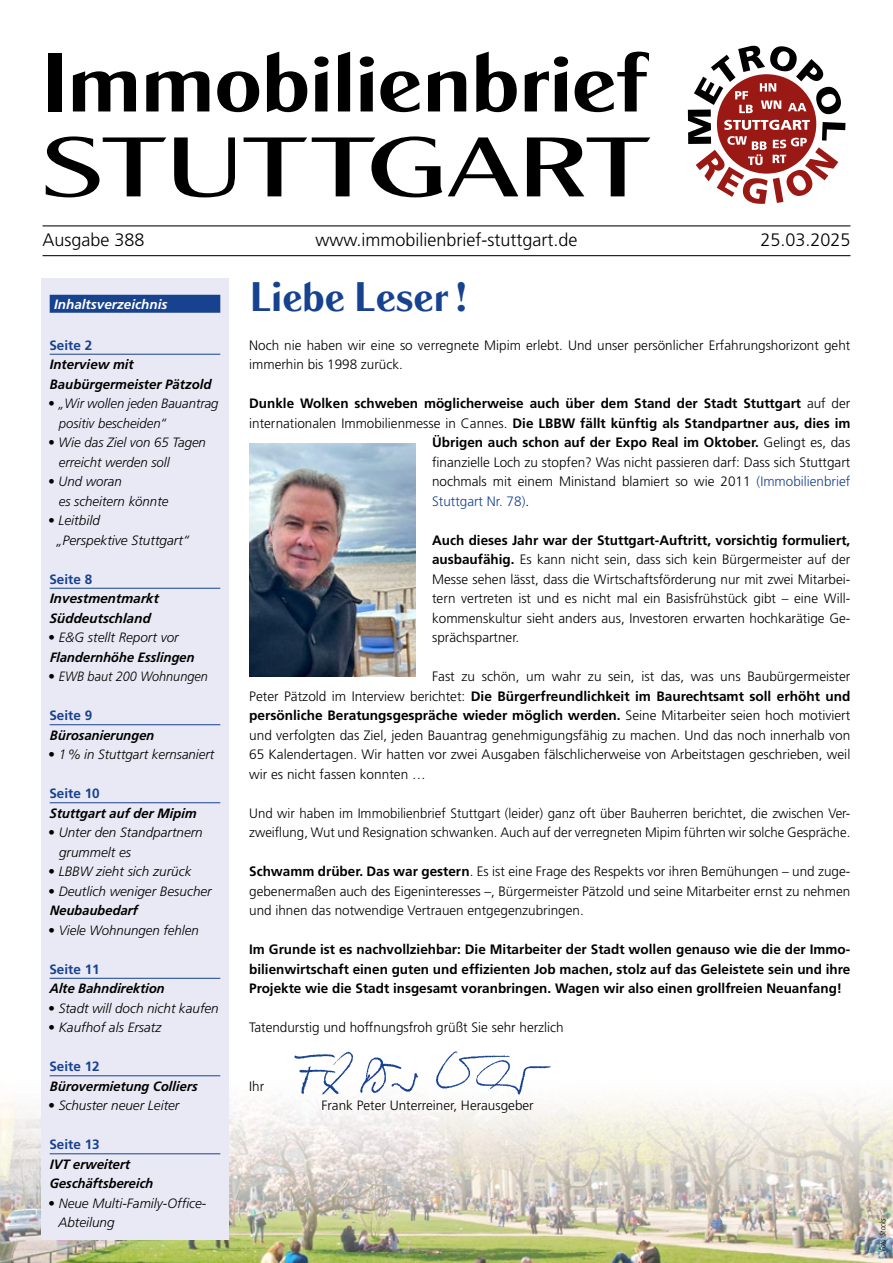
<style>
.page{position:relative;width:893px;height:1263px;background:#fff}
.page>*{position:absolute;margin:0;border:0;box-sizing:border-box;transform-origin:0 0}
.t1{font:36px "LTC Globe Gothic";color:#17428f}
.t2{font:300 18px "Frutiger LT Std";color:#000}
.t3{font:300 13.65px/19.5px "Frutiger LT Std";color:#000;text-align:justify}
.t4{font:700 13.65px/19.5px "Frutiger LT Std";color:#000;text-align:justify}
.t5{font:300 13.65px "Frutiger LT Std";color:#17428f}
.t6{font:italic 300 13.5px/19.5px "Frutiger LT Std";color:#000}
.t7{font:italic 700 13.5px/19.5px "Frutiger LT Std";color:#000;scale:.96 1}
.t8{font:italic 700 13.5px/19.5px "Frutiger LT Std";color:#000}
.t9{font:700 13.5px "Frutiger LT Std";color:#17428f}
.t10{font:300 13.5px "Frutiger LT Std";color:#000}
.t11{font:italic 700 13.5px "Frutiger LT Std";color:#fff}
.t12{font:italic 300 7.95px "Frutiger LT Std";color:#000;scale:.8 1}
.s1{font-weight:300}
.s2{color:#17428f}
.s3{color:#000}
.s4{font-weight:700}
</style>
<div class="page">
<img style="left:0;top:1098px;width:893px;height:165px">
<hr style="left:43px;top:225px;width:807px;height:1px;background:#000">
<hr style="left:43px;top:255px;width:807px;height:1px;background:#000">
<div style="left:41px;top:278px;width:188px;height:961px;background:#e9e9f5"></div>
<div style="left:50px;top:295px;width:170px;height:18px;background:#17428f"></div>
<hr style="left:50px;top:354px;width:170px;height:1px;background:#17428f">
<hr style="left:50px;top:588px;width:170px;height:1px;background:#17428f">
<hr style="left:50px;top:724px;width:170px;height:1px;background:#17428f">
<hr style="left:50px;top:802px;width:170px;height:1px;background:#17428f">
<hr style="left:50px;top:978px;width:170px;height:1px;background:#17428f">
<hr style="left:50px;top:1075px;width:170px;height:1px;background:#17428f">
<hr style="left:50px;top:1153px;width:170px;height:1px;background:#17428f">
<img style="left:294px;top:1051px;width:257px;height:44px">
<div style="left:48px;top:53px;width:14px;height:58px;background:#000"></div>
<svg style="left:73px;top:71px;width:63px;height:40px"></svg>
<svg style="left:146px;top:71px;width:63px;height:40px"></svg>
<svg style="left:217px;top:71px;width:42px;height:41px"></svg>
<svg style="left:267px;top:52px;width:40px;height:60px"></svg>
<svg style="left:314px;top:56px;width:15px;height:55px"></svg>
<svg style="left:338px;top:52px;width:12px;height:59px"></svg>
<svg style="left:360px;top:56px;width:14px;height:55px"></svg>
<svg style="left:380px;top:71px;width:40px;height:41px"></svg>
<svg style="left:428px;top:71px;width:38px;height:40px"></svg>
<svg style="left:476px;top:52px;width:41px;height:60px"></svg>
<svg style="left:525px;top:56px;width:43px;height:55px"></svg>
<svg style="left:575px;top:52px;width:74px;height:60px"></svg>
<svg style="left:46px;top:136px;width:120px;height:61px"></svg>
<svg style="left:174px;top:137px;width:61px;height:60px"></svg>
<svg style="left:244px;top:136px;width:198px;height:61px"></svg>
<svg style="left:448px;top:137px;width:70px;height:59px"></svg>
<svg style="left:527px;top:137px;width:123px;height:59px"></svg>
<svg style="left:688px;top:46px;width:157px;height:158px"></svg>
<img style="left:249px;top:444px;width:166px;height:232px">
<h2 class="t2" style="left:42px;top:230px;width:104px">Ausgabe 388</h2>
<h2 class="t2" style="left:315px;top:230px;width:264px">www.immobilienbrief-stuttgart.de</h2>
<h2 class="t2" style="left:760px;top:230px;width:92px">25.03.2025</h2>
<p class="t11" style="left:54px;top:296px;width:115px">Inhaltsverzeichnis</p>
<p class="t9" style="left:49px;top:337px;width:44px">Seite 2</p>
<p class="t8" style="left:50px;top:355px;width:163px">Interview mit<br>Baubürgermeister Pätzold</p>
<p class="t6" style="left:59px;top:394px;width:161px;text-indent:-11px">• „Wir wollen jeden Bauantrag positiv bescheiden“</p>
<p class="t6" style="left:59px;top:433px;width:149px;text-indent:-11px">• Wie das Ziel von 65 Tagen erreicht werden soll</p>
<p class="t6" style="left:59px;top:472px;width:111px;text-indent:-11px">• Und woran<br>es scheitern könnte</p>
<p class="t6" style="left:57px;top:511px;width:134px;text-indent:-8px">• Leitbild<br>„Perspektive Stuttgart“</p>
<p class="t9" style="left:49px;top:571px;width:44px">Seite 8</p>
<p class="t8" style="left:49px;top:589px;width:111px">Investmentmarkt<br>Süddeutschland</p>
<p class="t6" style="left:48px;top:628px;width:132px">• E&amp;G stellt Report vor</p>
<p class="t7" style="left:50px;top:647px;width:153px">Flandernhöhe Esslingen</p>
<p class="t6" style="left:48px;top:667px;width:161px">• EWB baut 200 Wohnungen</p>
<p class="t9" style="left:49px;top:707px;width:44px">Seite 9</p>
<p class="t7" style="left:50px;top:725px;width:111px">Bürosanierungen</p>
<p class="t6" style="left:48px;top:745px;width:168px">• 1 % in Stuttgart kernsaniert</p>
<p class="t9" style="left:49px;top:785px;width:52px">Seite 10</p>
<p class="t8" style="left:49px;top:803px;width:149px">Stuttgart auf der Mipim</p>
<p class="t6" style="left:59px;top:823px;width:145px;text-indent:-11px">• Unter den Standpartnern grummelt es</p>
<p class="t6" style="left:48px;top:862px;width:145px">• LBBW zieht sich zurück</p>
<p class="t6" style="left:48px;top:881px;width:165px">• Deutlich weniger Besucher</p>
<p class="t7" style="left:50px;top:901px;width:93px">Neubaubedarf</p>
<p class="t6" style="left:48px;top:920px;width:152px">• Viele Wohnungen fehlen</p>
<p class="t9" style="left:49px;top:961px;width:52px">Seite 11</p>
<p class="t7" style="left:49px;top:979px;width:122px">Alte Bahndirektion</p>
<p class="t6" style="left:48px;top:998px;width:172px">• Stadt will doch nicht kaufen</p>
<p class="t6" style="left:48px;top:1018px;width:115px">• Kaufhof als Ersatz</p>
<p class="t9" style="left:49px;top:1058px;width:52px">Seite 12</p>
<p class="t7" style="left:50px;top:1076px;width:156px">Bürovermietung Colliers</p>
<p class="t6" style="left:48px;top:1096px;width:133px">• Schuster neuer Leiter</p>
<p class="t9" style="left:49px;top:1136px;width:52px">Seite 13</p>
<p class="t7" style="left:49px;top:1154px;width:110px">IVT erweitert<br>Geschäftsbereich</p>
<p class="t6" style="left:58px;top:1193px;width:150px;text-indent:-10px">• Neue Multi-Family-Office-<br>Abteilung</p>
<h1 class="t1" style="left:249px;top:271px;width:219px">Liebe Leser!</h1>
<p class="t3" style="left:249px;top:335px;width:603px">Noch nie haben wir eine so verregnete Mipim erlebt. Und unser persönlicher Erfahrungshorizont geht immerhin bis 1998 zurück.</p>
<p class="t4" style="left:249px;top:394px;width:603px">Dunkle Wolken schweben möglicherweise auch über dem Stand der Stadt Stuttgart <span class="s1">auf der</span></p>
<p class="t4" style="left:249px;top:413px;width:603px"><span class="s1">internationalen Immobilienmesse in Cannes.</span> Die LBBW fällt künftig als Standpartner aus, dies im</p>
<p class="t4" style="left:432px;top:433px;width:420px">Übrigen auch schon auf der Expo Real im Oktober. <span class="s1">Gelingt es, das</span></p>
<p class="t3" style="left:432px;top:452px;width:420px">finanzielle Loch zu stopfen? Was nicht passieren darf: Dass sich Stuttgart</p>
<p class="t3" style="left:432px;top:472px;width:420px">nochmals mit einem Ministand blamiert so wie 2011 <span class="s2">(Immobilienbrief</span></p>
<p class="t5" style="left:432px;top:493px;width:99px">Stuttgart Nr. 78)<span class="s3">.</span></p>
<p class="t3" style="left:432px;top:530px;width:420px"><span class="s4">Auch dieses Jahr war der Stuttgart-Auftritt, vorsichtig formuliert, ausbaufähig.</span> Es kann nicht sein, dass sich kein Bürgermeister auf der Messe sehen lässt, dass die Wirtschaftsförderung nur mit zwei Mitarbei&shy;tern vertreten ist und es nicht mal ein Basisfrühstück gibt – eine Will&shy;kommenskultur sieht anders aus, Investoren erwarten hochkarätige Ge&shy;sprächspartner.</p>
<p class="t3" style="left:249px;top:667px;width:603px;text-indent:183px">Fast zu schön, um wahr zu sein, ist das, was uns Baubürgermeister Peter Pätzold im Interview berichtet: <span class="s4">Die Bürgerfreundlichkeit im Baurechtsamt soll erhöht und persönliche Beratungsgespräche wieder möglich werden.</span> Seine Mitarbeiter seien hoch motiviert und verfolgten das Ziel, jeden Bauantrag genehmigungsfähig zu machen. Und das noch innerhalb von 65 Kalendertagen. Wir hatten vor zwei Ausgaben fälschlicherweise von Arbeitstagen geschrieben, weil wir es nicht fassen konnten …</p>
<p class="t3" style="left:249px;top:803px;width:603px">Und wir haben im Immobilienbrief Stuttgart (leider) ganz oft über Bauherren berichtet, die zwischen Ver&shy;zweiflung, Wut und Resignation schwanken. Auch auf der verregneten Mipim führten wir solche Gespräche.</p>
<p class="t3" style="left:249px;top:862px;width:603px"><span class="s4">Schwamm drüber. Das war gestern</span>. Es ist eine Frage des Respekts vor ihren Bemühungen – und zuge&shy;gebenermaßen auch des Eigeninteresses –, Bürgermeister Pätzold und seine Mitarbeiter ernst zu nehmen und ihnen das notwendige Vertrauen entgegenzubringen.</p>
<p class="t4" style="left:249px;top:940px;width:603px">Im Grunde ist es nachvollziehbar: Die Mitarbeiter der Stadt wollen genauso wie die der Immo&shy;bilienwirtschaft einen guten und effizienten Job machen, stolz auf das Geleistete sein und ihre Projekte wie die Stadt insgesamt voranbringen. Wagen wir also einen grollfreien Neuanfang!</p>
<p class="t3" style="left:249px;top:1018px;width:316px">Tatendurstig und hoffnungsfroh grüßt Sie sehr herzlich</p>
<p class="t3" style="left:249px;top:1076px;width:16px">Ihr</p>
<p class="t10" style="left:321px;top:1098px;width:214px">Frank Peter Unterreiner, Herausgeber</p>
<p class="t12" style="left:878px;top:1251px;width:42px;rotate:-90deg">Foto: Stocks</p>
</div>
